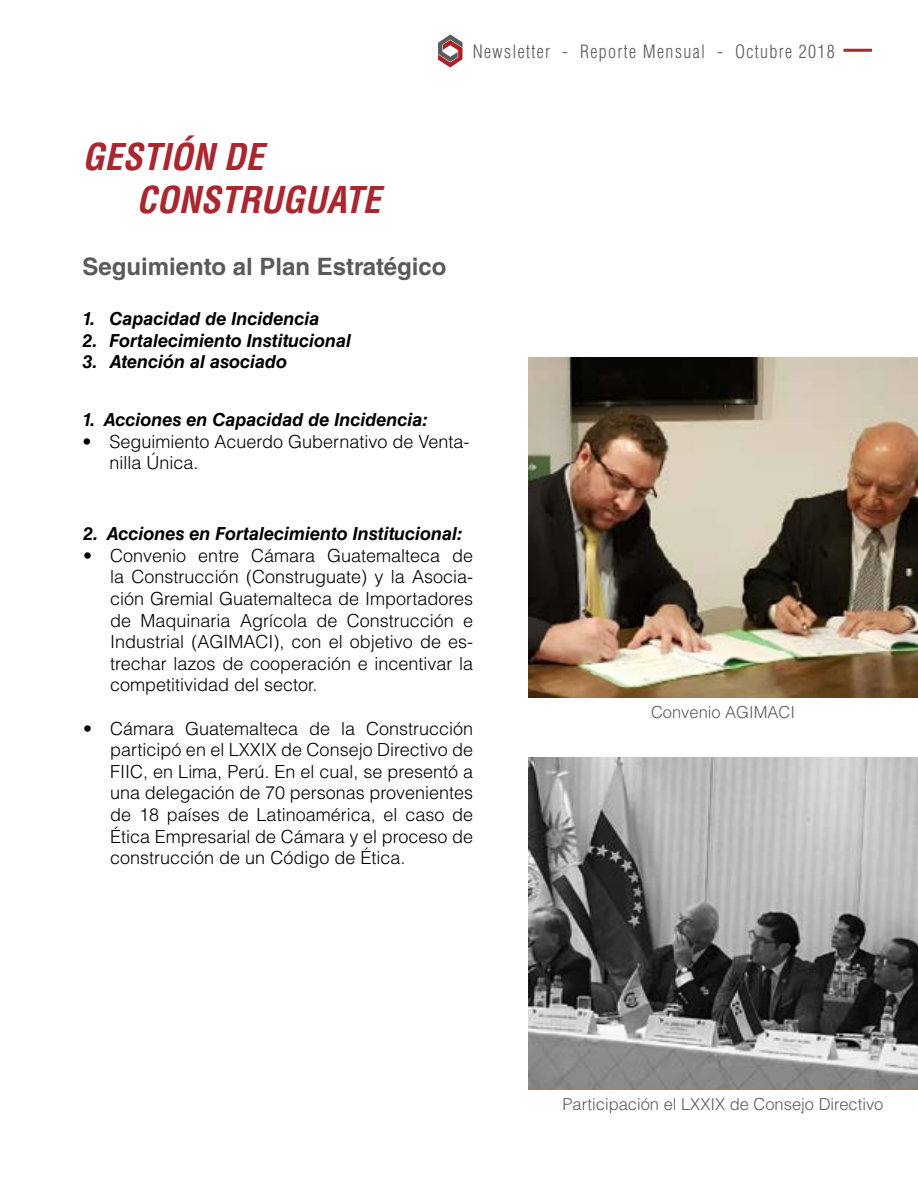
<style>
.page{position:relative;width:918px;height:1188px;background:#fff}
.page>*{position:absolute;margin:0;border:0;box-sizing:border-box;transform-origin:0 0}
.t1{font:italic 700 condensed 36px/43.2px "Helvetica";color:#aa272f}
.t2{font:700 24px "Helvetica LT Std";color:#585a5c}
.t3{font:300 18px/21.6px "Helvetica LT Std";color:#000;text-align:justify}
.t4{font:italic 700 18px "Helvetica LT Std";color:#000}
.t5{font:300 condensed 18px "Helvetica LT Std";letter-spacing:.075em;color:#585a5c}
.t6{font:300 16.5px "Helvetica LT Std";color:#585a5c}
</style>
<div class="page">
<hr style="left:843px;top:49px;width:29px;height:3px;background:#aa272f">
<svg style="left:438px;top:34px;width:25px;height:33px"></svg>
<img style="left:528px;top:357px;width:390px;height:340px">
<svg style="left:528px;top:757px;width:390px;height:331px;background:#86888a"></svg>
<p class="t5" style="left:473px;top:40px;width:363px">Newsletter - Reporte Mensual - Octubre 2018</p>
<h1 class="t1" style="left:136px;top:135px;width:246px;text-indent:-54px">GESTIÓN DE<br>CONSTRUGUATE</h1>
<h2 class="t2" style="left:82px;top:252px;width:366px">Seguimiento al Plan Estratégico</h2>
<p class="t4" style="left:82px;top:308px;width:239px">1. Capacidad de Incidencia</p>
<p class="t4" style="left:82px;top:329px;width:270px">2. Fortalecimiento Institucional</p>
<p class="t4" style="left:82px;top:351px;width:206px">3. Atención al asociado</p>
<p class="t4" style="left:82px;top:409px;width:348px">1. Acciones en Capacidad de Incidencia:</p>
<p class="t3" style="left:110px;top:430px;width:362px;text-indent:-27px">• Seguimiento Acuerdo Gubernativo de Venta&shy;nilla Única.</p>
<p class="t4" style="left:83px;top:523px;width:382px">2. Acciones en Fortalecimiento Institucional:</p>
<p class="t3" style="left:110px;top:544px;width:365px;text-indent:-27px">• Convenio entre Cámara Guatemalteca de la Construcción (Construguate) y la Asocia&shy;ción Gremial Guatemalteca de Importadores de Maquinaria Agrícola de Construcción e Industrial (AGIMACI), con el objetivo de es&shy;trechar lazos de cooperación e incentivar la competitividad del sector.</p>
<p class="t3" style="left:110px;top:717px;width:365px;text-indent:-27px">• Cámara Guatemalteca de la Construcción participó en el LXXIX de Consejo Directivo de FIIC, en Lima, Perú. En el cual, se presentó a una delegación de 70 personas provenientes de 18 países de Latinoamérica, el caso de Ética Empresarial de Cámara y el proceso de construcción de un Código de Ética.</p>
<p class="t6" style="left:651px;top:702px;width:145px">Convenio AGIMACI</p>
<p class="t6" style="left:563px;top:1093px;width:322px">Participación el LXXIX de Consejo Directivo</p>
</div>
